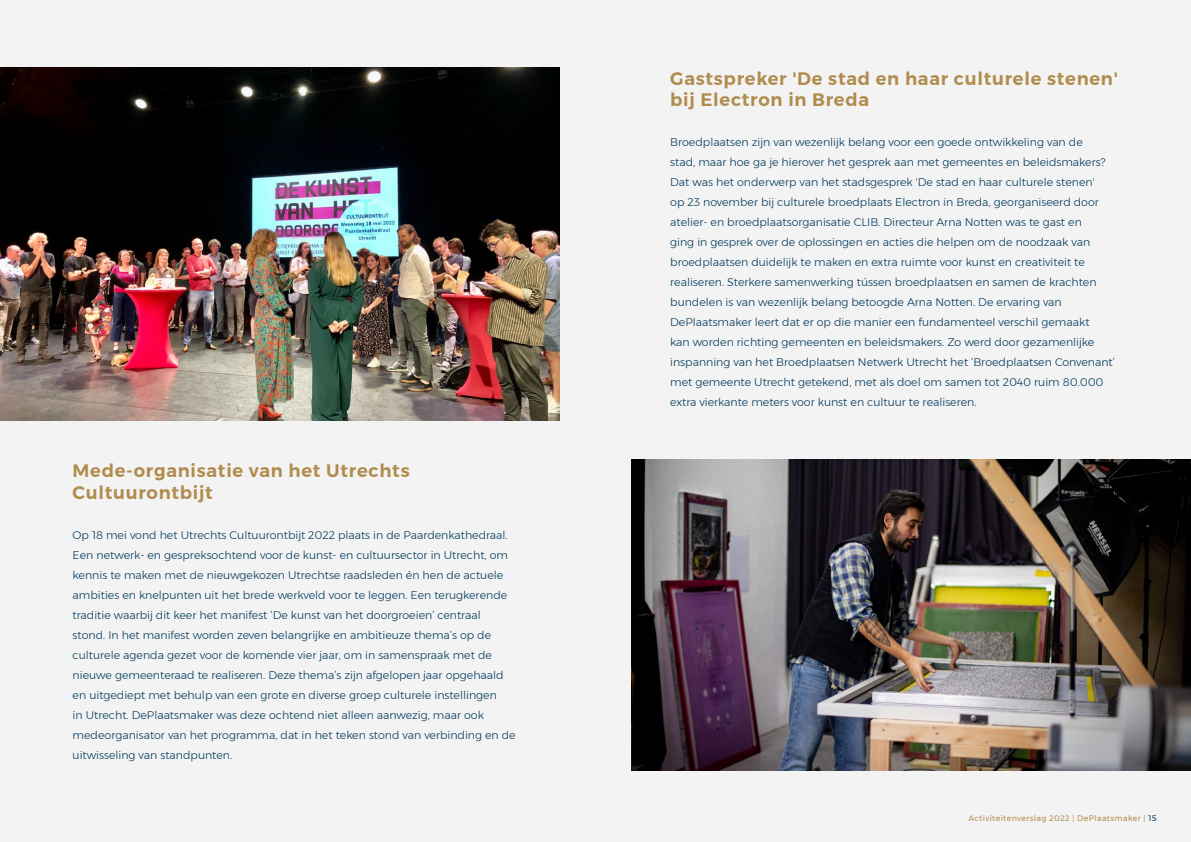
<style>
.page{position:relative;width:1191px;height:842px;background:#f3f3f3}
.page>*{position:absolute;margin:0;border:0;box-sizing:border-box;transform-origin:0 0}
.t1{font:600 18px/21.6px "Montserrat";letter-spacing:.04em;color:#b08c4d}
.t2{font:300 11px/20px "Montserrat";color:#00385c}
.t3{font:8px "Montserrat";letter-spacing:.05em;color:#b08c4d}
.s1{color:#00385c}
</style>
<div class="page">
<img style="left:0;top:67px;width:559px;height:354px">
<img style="left:631px;top:460px;width:560px;height:310px">
<h1 class="t1" style="left:73px;top:460px;width:338px">Mede-organisatie van het Utrechts<br>Cultuurontbijt</h1>
<p class="t2" style="left:73px;top:525px;width:444px">Op 18 mei vond het Utrechts Cultuurontbijt 2022 plaats in de Paardenkathedraal.<br>Een netwerk- en gespreksochtend voor de kunst- en cultuursector in Utrecht, om kennis te maken met de nieuwgekozen Utrechtse raadsleden én hen de actuele ambities en knelpunten uit het brede werkveld voor te leggen. Een terugkerende traditie waarbij dit keer het manifest ‘De kunst van het doorgroeien’ centraal stond. In het manifest worden zeven belangrijke en ambitieuze thema’s op de culturele agenda gezet voor de komende vier jaar, om in samenspraak met de nieuwe gemeenteraad te realiseren. Deze thema’s zijn afgelopen jaar opgehaald en uitgediept met behulp van een grote en diverse groep culturele instellingen<br>in Utrecht. DePlaatsmaker was deze ochtend niet alleen aanwezig, maar ook medeorganisator van het programma, dat in het teken stond van verbinding en de uitwisseling van standpunten.</p>
<h1 class="t1" style="left:670px;top:67px;width:449px">Gastspreker 'De stad en haar culturele stenen' bij Electron in Breda</h1>
<p class="t2" style="left:670px;top:132px;width:446px">Broedplaatsen zijn van wezenlijk belang voor een goede ontwikkeling van de<br>stad, maar hoe ga je hierover het gesprek aan met gemeentes en beleidsmakers?<br>Dat was het onderwerp van het stadsgesprek 'De stad en haar culturele stenen'<br>op 23 november bij culturele broedplaats Electron in Breda, georganiseerd door atelier- en broedplaatsorganisatie CLIB. Directeur Arna Notten was te gast en<br>ging in gesprek over de oplossingen en acties die helpen om de noodzaak van broedplaatsen duidelijk te maken en extra ruimte voor kunst en creativiteit te realiseren. Sterkere samenwerking tússen broedplaatsen en samen de krachten bundelen is van wezenlijk belang betoogde Arna Notten. De ervaring van DePlaatsmaker leert dat er op die manier een fundamenteel verschil gemaakt<br>kan worden richting gemeenten en beleidsmakers. Zo werd door gezamenlijke inspanning van het Broedplaatsen Netwerk Utrecht het ‘Broedplaatsen Convenant’ met gemeente Utrecht getekend, met als doel om samen tot 2040 ruim 80.000 extra vierkante meters voor kunst en cultuur te realiseren.</p>
<p class="t3" style="left:968px;top:812px;width:189px">Activiteitenverslag 2022 | DePlaatsmaker | <span class="s1">15</span></p>
</div>
